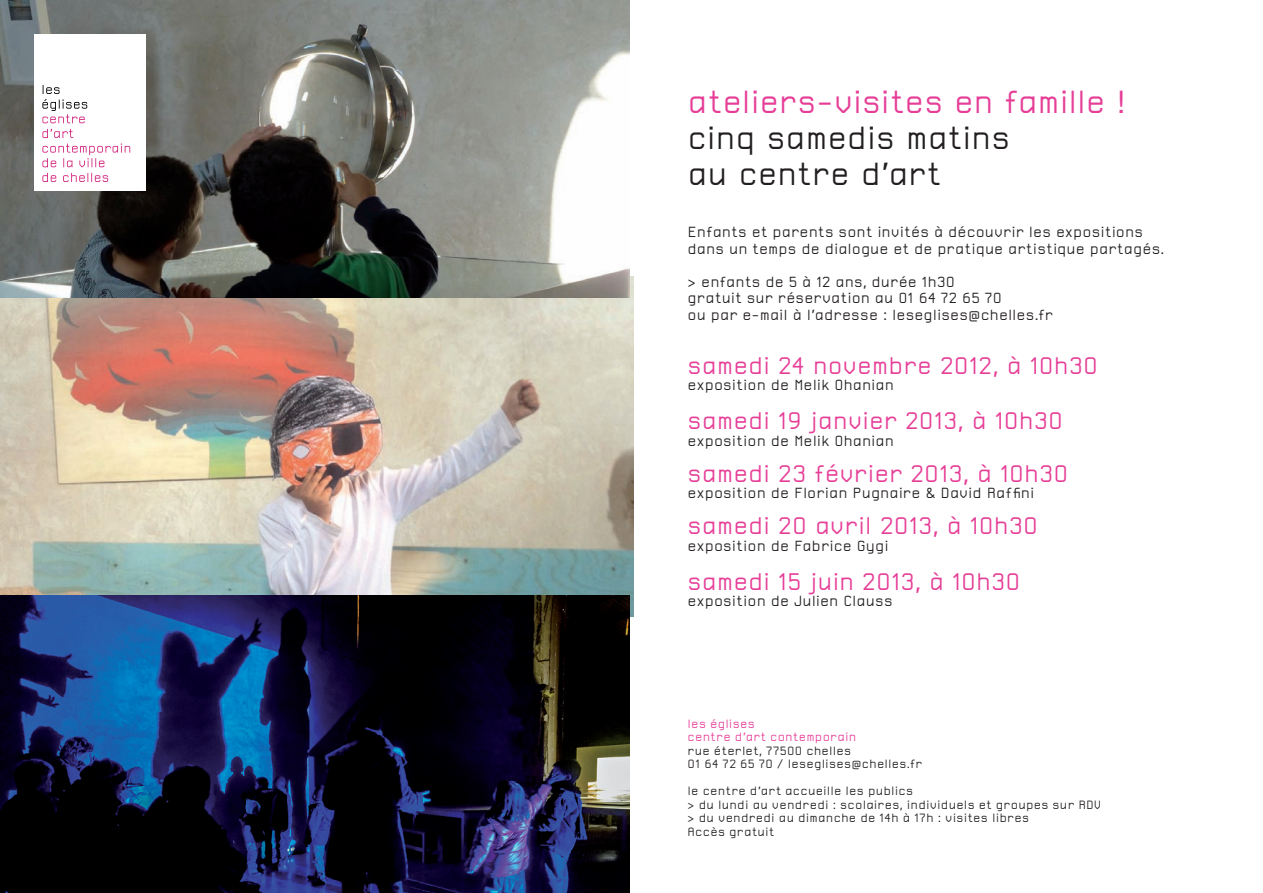
<style>
.page{position:relative;width:1263px;height:893px;background:#fff}
.page>*{position:absolute;margin:0;border:0;box-sizing:border-box;transform-origin:0 0}
.t1{font:36px/36px "Politics";letter-spacing:-.005em;color:#231f20}
.t2{font:36px "Politics";letter-spacing:-.01em;color:#e63e97}
.t3{font:27px "Politics";letter-spacing:-.005em;color:#e63e97}
.t4{font:16.5px/16.5px "Politics";letter-spacing:.005em;color:#231f20}
.t5{font:13.5px/13.5px "Politics";letter-spacing:.015em;color:#231f20}
.t6{font:13.5px/13.5px "Politics";letter-spacing:.015em;color:#e63e97}
</style>
<div class="page">
<img style="left:0;top:276px;width:633px;height:341px">
<img style="left:0;top:0;width:629px;height:298px">
<img style="left:0;top:595px;width:629px;height:298px">
<img style="left:34px;top:34px;width:112px;height:157px">
<img style="left:43px;top:85px;width:17px;height:9px">
<img style="left:44px;top:99px;width:43px;height:12px">
<img style="left:42px;top:114px;width:43px;height:9px">
<img style="left:42px;top:129px;width:31px;height:9px">
<img style="left:66px;top:144px;width:64px;height:11px">
<img style="left:42px;top:158px;width:62px;height:9px">
<img style="left:42px;top:173px;width:66px;height:9px">
<h1 class="t2" style="left:688px;top:82px;width:440px">ateliers-visites en famille !</h1>
<h1 class="t1" style="left:688px;top:118px;width:324px">cinq samedis matins au centre d’art</h1>
<p class="t4" style="left:688px;top:223px;width:478px">Enfants et parents sont invités à découvrir les expositions dans un temps de dialogue et de pratique artistique partagés.</p>
<p class="t4" style="left:688px;top:273px;width:367px">&gt; enfants de 5 à 12 ans, durée 1h30<br>gratuit sur réservation au 01 64 72 65 70<br>ou par e-mail à l’adresse : leseglises@chelles.fr</p>
<h2 class="t3" style="left:688px;top:351px;width:412px">samedi 24 novembre 2012, à 10h30</h2>
<p class="t4" style="left:688px;top:376px;width:208px">exposition de Melik Ohanian</p>
<h2 class="t3" style="left:688px;top:406px;width:377px">samedi 19 janvier 2013, à 10h30</h2>
<p class="t4" style="left:688px;top:432px;width:208px">exposition de Melik Ohanian</p>
<h2 class="t3" style="left:688px;top:459px;width:382px">samedi 23 février 2013, à 10h30</h2>
<p class="t4" style="left:688px;top:484px;width:348px">exposition de Florian Pugnaire &amp; David Raffini</p>
<h2 class="t3" style="left:688px;top:511px;width:352px">samedi 20 avril 2013, à 10h30</h2>
<p class="t4" style="left:688px;top:537px;width:203px">exposition de Fabrice Gygi</p>
<h2 class="t3" style="left:688px;top:567px;width:334px">samedi 15 juin 2013, à 10h30</h2>
<p class="t4" style="left:688px;top:592px;width:207px">exposition de Julien Clauss</p>
<p class="t6" style="left:688px;top:716px;width:170px">les églises<br>centre d’art contemporain</p>
<p class="t5" style="left:688px;top:743px;width:236px">rue éterlet, 77500 chelles<br>01 64 72 65 70 / leseglises@chelles.fr</p>
<p class="t5" style="left:688px;top:784px;width:415px">le centre d’art accueille les publics<br>&gt; du lundi au vendredi : scolaires, individuels et groupes sur RDV &gt; du vendredi au dimanche de 14h à 17h : visites libres<br>Accès gratuit</p>
</div>
